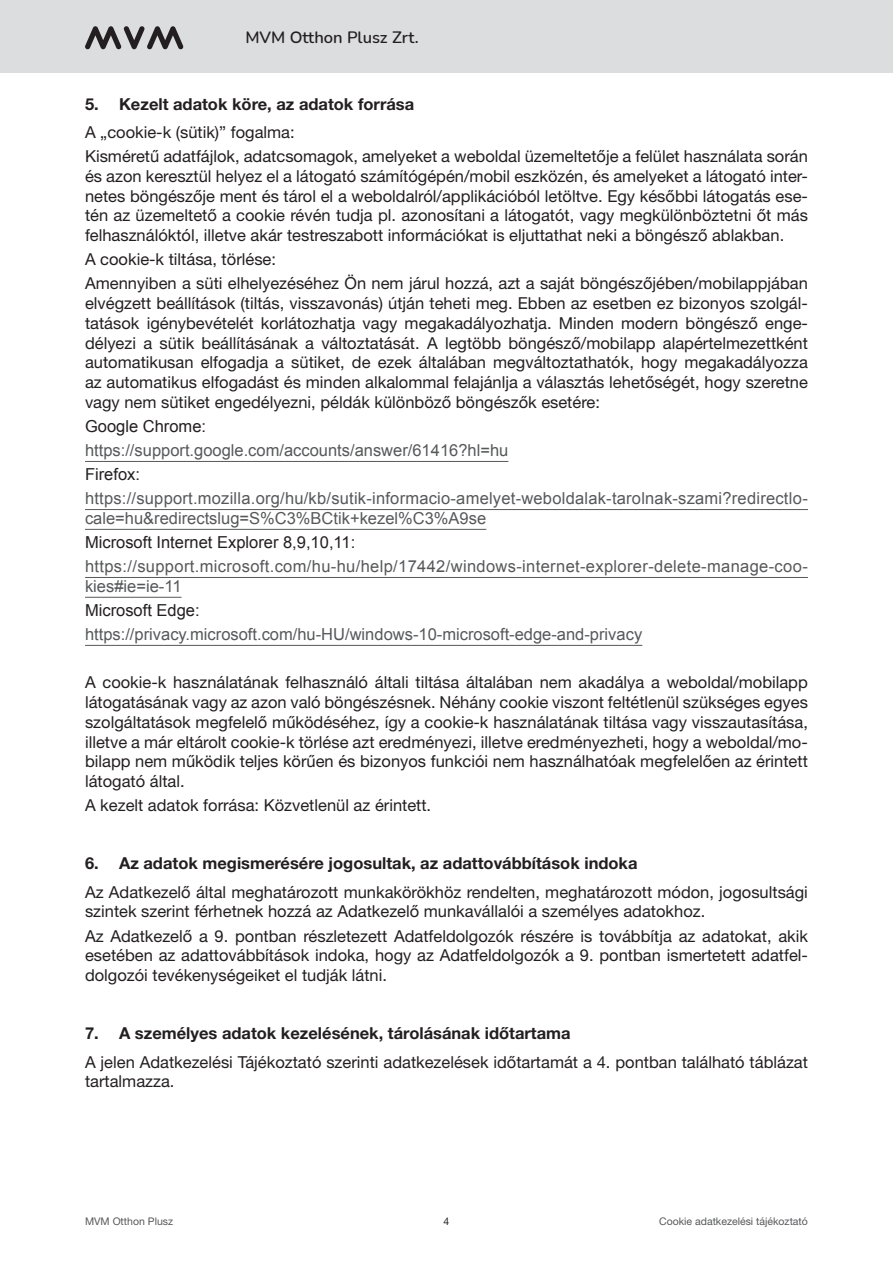
<style>
.page{position:relative;width:893px;height:1263px;background:#fff}
.page>*{position:absolute;margin:0;border:0;box-sizing:border-box;transform-origin:0 0}
.t1{font:16.5px/19.8px "Helvetica Neue LT Std";color:#231f20;text-align:justify}
.t2{font:16.5px/19.8px "Arial";letter-spacing:.015em;color:#57585a}
.t3{font:700 16.5px "Helvetica Neue LT Std";color:#231f20}
.t4{font:16.5px "Arial";color:#231f20}
.t5{font:600 16.5px "Nunito";color:#231f20}
.t6{font:10.5px "Helvetica Neue LT Std";color:#57585a}
.t7{font:10.5px "Helvetica Neue LT Std";color:#231f20}
</style>
<div class="page">
<div style="left:0;top:0;width:893px;height:72px;background:#dcdddf"></div>
<svg style="left:85px;top:26px;width:99px;height:24px"></svg>
<hr style="left:85px;top:461px;width:423px;height:1px;background:#57585a">
<hr style="left:85px;top:509px;width:723px;height:1px;background:#57585a">
<hr style="left:85px;top:529px;width:401px;height:1px;background:#57585a">
<hr style="left:85px;top:577px;width:723px;height:1px;background:#57585a">
<hr style="left:85px;top:597px;width:97px;height:1px;background:#57585a">
<hr style="left:85px;top:645px;width:557px;height:1px;background:#57585a">
<p class="t5" style="left:245px;top:26px;width:175px">MVM Otthon Plusz Zrt.</p>
<p class="t3" style="left:85px;top:93px;width:331px">5. Kezelt adatok köre, az adatok forrása</p>
<p class="t1" style="left:85px;top:122px;width:211px">A „cookie-k (sütik)” fogalma:</p>
<p class="t1" style="left:85px;top:146px;width:724px">Kisméretű adatfájlok, adatcsomagok, amelyeket a weboldal üzemeltetője a felület használata során és azon keresztül helyez el a látogató számítógépén/mobil eszközén, és amelyeket a látogató inter&shy;netes böngészője ment és tárol el a weboldalról/applikációból letöltve. Egy későbbi látogatás ese&shy;tén az üzemeltető a cookie révén tudja pl. azonosítani a látogatót, vagy megkülönböztetni őt más felhasználóktól, illetve akár testreszabott információkat is eljuttathat neki a böngésző ablakban.</p>
<p class="t1" style="left:85px;top:249px;width:192px">A cookie-k tiltása, törlése:</p>
<p class="t1" style="left:85px;top:273px;width:724px">Amennyiben a süti elhelyezéséhez Ön nem járul hozzá, azt a saját böngészőjében/mobilappjában elvégzett beállítások (tiltás, visszavonás) útján teheti meg. Ebben az esetben ez bizonyos szolgál&shy;tatások igénybevételét korlátozhatja vagy megakadályozhatja. Minden modern böngésző enge&shy;délyezi a sütik beállításának a változtatását. A legtöbb böngésző/mobilapp alapértelmezettként automatikusan elfogadja a sütiket, de ezek általában megváltoztathatók, hogy megakadályozza az automatikus elfogadást és minden alkalommal felajánlja a választás lehetőségét, hogy szeretne vagy nem sütiket engedélyezni, példák különböző böngészők esetére:</p>
<p class="t4" style="left:85px;top:415px;width:123px">Google Chrome:</p>
<p class="t2" style="left:85px;top:441px;width:425px">https://support.google.com/accounts/answer/61416?hl=hu</p>
<p class="t4" style="left:85px;top:464px;width:57px">Firefox:</p>
<p class="t2" style="left:85px;top:489px;width:724px">https://support.mozilla.org/hu/kb/sutik-informacio-amelyet-weboldalak-tarolnak-szami?redirectlo&shy;cale=hu&amp;redirectslug=S%C3%BCtik+kezel%C3%A9se</p>
<p class="t4" style="left:85px;top:531px;width:272px">Microsoft Internet Explorer 8,9,10,11:</p>
<p class="t2" style="left:85px;top:557px;width:724px">https://support.microsoft.com/hu-hu/help/17442/windows-internet-explorer-delete-manage-coo&shy;kies#ie=ie-11</p>
<p class="t4" style="left:85px;top:599px;width:116px">Microsoft Edge:</p>
<p class="t2" style="left:85px;top:625px;width:559px">https://privacy.microsoft.com/hu-HU/windows-10-microsoft-edge-and-privacy</p>
<p class="t1" style="left:85px;top:672px;width:724px">A cookie-k használatának felhasználó általi tiltása általában nem akadálya a weboldal/mobilapp látogatásának vagy az azon való böngészésnek. Néhány cookie viszont feltétlenül szükséges egyes szolgáltatások megfelelő működéséhez, így a cookie-k használatának tiltása vagy visszautasítása, illetve a már eltárolt cookie-k törlése azt eredményezi, illetve eredményezheti, hogy a weboldal/mo&shy;bilapp nem működik teljes körűen és bizonyos funkciói nem használhatóak megfelelően az érintett látogató által.</p>
<p class="t1" style="left:85px;top:795px;width:348px">A kezelt adatok forrása: Közvetlenül az érintett.</p>
<p class="t3" style="left:85px;top:853px;width:554px">6. Az adatok megismerésére jogosultak, az adattovábbítások indoka</p>
<p class="t1" style="left:85px;top:882px;width:724px">Az Adatkezelő által meghatározott munkakörökhöz rendelten, meghatározott módon, jogosultsági szintek szerint férhetnek hozzá az Adatkezelő munkavállalói a személyes adatokhoz.</p>
<p class="t1" style="left:85px;top:925px;width:724px">Az Adatkezelő a 9. pontban részletezett Adatfeldolgozók részére is továbbítja az adatokat, akik esetében az adattovábbítások indoka, hogy az Adatfeldolgozók a 9. pontban ismertetett adatfel&shy;dolgozói tevékenységeiket el tudják látni.</p>
<p class="t3" style="left:85px;top:1023px;width:487px">7. A személyes adatok kezelésének, tárolásának időtartama</p>
<p class="t1" style="left:85px;top:1051px;width:724px">A jelen Adatkezelési Tájékoztató szerinti adatkezelések időtartamát a 4. pontban található táblázat tartalmazza.</p>
<p class="t6" style="left:85px;top:1215px;width:90px">MVM Otthon Plusz</p>
<p class="t7" style="left:444px;top:1215px;width:7px">4</p>
<p class="t6" style="left:659px;top:1215px;width:150px">Cookie adatkezelési tájékoztató</p>
</div>
